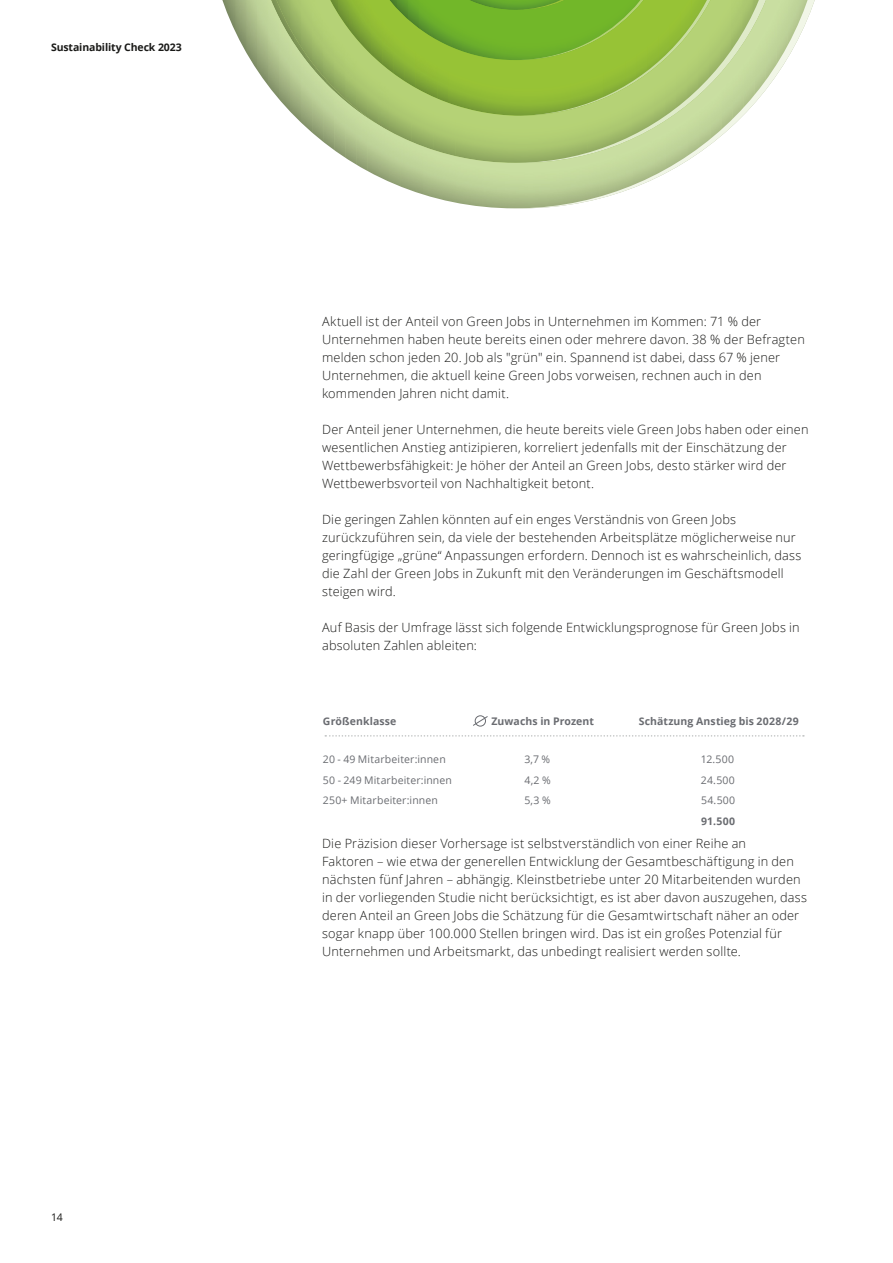
<style>
.page{position:relative;width:893px;height:1263px;background:#fff}
.page>*{position:absolute;margin:0;border:0;box-sizing:border-box;transform-origin:0 0}
.t1{font:300 12.75px/18px "Open Sans";letter-spacing:.01em;color:#1a1a18}
.t2{font:10.5px "Open Sans";letter-spacing:.01em;color:#6a6c71}
.t3{font:700 10.5px "Open Sans";letter-spacing:.015em;color:#6a6c71}
.t4{font:700 10.5px "Open Sans";letter-spacing:-.01em;color:#1a1a18}
.t5{font:10.5px "Open Sans";color:#1a1a18}
</style>
<div class="page">
<svg style="left:222px;top:0;width:593px;height:209px"></svg>
<svg style="left:325px;top:735px;width:479px;height:2px"></svg>
<div style="left:475px;top:715px;width:11px;height:11px;border:1px solid #6a6c71;border-radius:50%"></div>
<svg style="left:473px;top:716px;width:15px;height:10px"></svg>
<p class="t4" style="left:51px;top:40px;width:132px">Sustainability Check 2023</p>
<p class="t5" style="left:51px;top:1210px;width:13px">14</p>
<p class="t1" style="left:322px;top:312px;width:484px">Aktuell ist der Anteil von Green Jobs in Unternehmen im Kommen: 71 % der Unternehmen haben heute bereits einen oder mehrere davon. 38 % der Befragten melden schon jeden 20. Job als "grün" ein. Spannend ist dabei, dass 67 % jener Unternehmen, die aktuell keine Green Jobs vorweisen, rechnen auch in den kommenden Jahren nicht damit.</p>
<p class="t1" style="left:322px;top:420px;width:488px">Der Anteil jener Unternehmen, die heute bereits viele Green Jobs haben oder einen wesentlichen Anstieg antizipieren, korreliert jedenfalls mit der Einschätzung der Wettbewerbsfähigkeit: Je höher der Anteil an Green Jobs, desto stärker wird der Wettbewerbsvorteil von Nachhaltigkeit betont.</p>
<p class="t1" style="left:322px;top:510px;width:481px">Die geringen Zahlen könnten auf ein enges Verständnis von Green Jobs zurückzuführen sein, da viele der bestehenden Arbeitsplätze möglicherweise nur geringfügige „grüne“ Anpassungen erfordern. Dennoch ist es wahrscheinlich, dass die Zahl der Green Jobs in Zukunft mit den Veränderungen im Geschäftsmodell steigen wird.</p>
<p class="t1" style="left:322px;top:618px;width:479px">Auf Basis der Umfrage lässt sich folgende Entwicklungsprognose für Green Jobs in absoluten Zahlen ableiten:</p>
<p class="t3" style="left:323px;top:714px;width:75px">Größenklasse</p>
<p class="t3" style="left:491px;top:714px;width:104px">Zuwachs in Prozent</p>
<p class="t3" style="left:639px;top:714px;width:162px">Schätzung Anstieg bis 2028/29</p>
<p class="t2" style="left:323px;top:752px;width:124px">20 - 49 Mitarbeiter:innen</p>
<p class="t2" style="left:524px;top:752px;width:27px">3,7 %</p>
<p class="t2" style="left:701px;top:752px;width:35px">12.500</p>
<p class="t2" style="left:323px;top:773px;width:131px">50 - 249 Mitarbeiter:innen</p>
<p class="t2" style="left:524px;top:773px;width:28px">4,2 %</p>
<p class="t2" style="left:701px;top:773px;width:35px">24.500</p>
<p class="t2" style="left:323px;top:793px;width:116px">250+ Mitarbeiter:innen</p>
<p class="t2" style="left:524px;top:793px;width:28px">5,3 %</p>
<p class="t2" style="left:701px;top:793px;width:36px">54.500</p>
<p class="t3" style="left:701px;top:814px;width:36px">91.500</p>
<p class="t1" style="left:322px;top:834px;width:486px">Die Präzision dieser Vorhersage ist selbstverständlich von einer Reihe an<br>Faktoren – wie etwa der generellen Entwicklung der Gesamtbeschäftigung in den nächsten fünf Jahren – abhängig. Kleinstbetriebe unter 20 Mitarbeitenden wurden in der vorliegenden Studie nicht berücksichtigt, es ist aber davon auszugehen, dass deren Anteil an Green Jobs die Schätzung für die Gesamtwirtschaft näher an oder sogar knapp über 100.000 Stellen bringen wird. Das ist ein großes Potenzial für Unternehmen und Arbeitsmarkt, das unbedingt realisiert werden sollte.</p>
</div>
